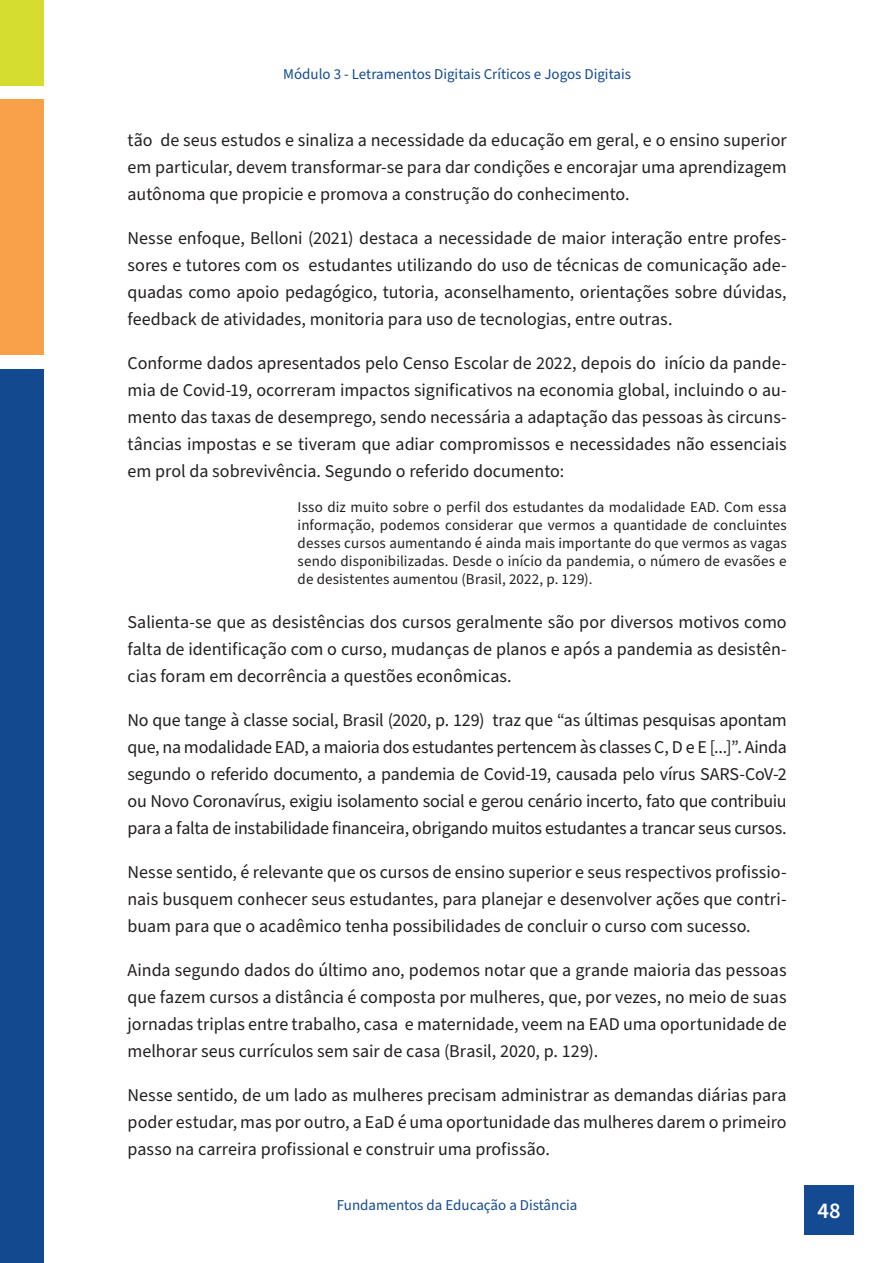
<style>
.page{position:relative;width:893px;height:1263px;background:#fff}
.page>*{position:absolute;margin:0;border:0;box-sizing:border-box;transform-origin:0 0}
.t1{font:600 22.5px "Source Sans Pro";color:#fff}
.Texto_geral{font:18px/27px "Source Sans Pro";color:#231f20;text-align:justify}
.Texto_geral-2{font:15px/18px "Source Sans Pro";letter-spacing:.01em;color:#231f20;text-align:justify}
.t2{font:15px "Source Sans Pro";color:#134a91}
</style>
<div class="page">
<div style="left:804px;top:1185px;width:50px;height:49px;background:#134a91"></div>
<div style="left:0;top:0;width:44px;height:85px;background:#d5dd2e"></div>
<div style="left:0;top:100px;width:44px;height:255px;background:#f9a149"></div>
<div style="left:0;top:369px;width:44px;height:894px;background:#12498f"></div>
<p class="t2" style="left:283px;top:64px;width:349px">Módulo 3 - Letramentos Digitais Críticos e Jogos Digitais</p>
<p class="Texto_geral" style="left:128px;top:127px;width:661px">tão de seus estudos e sinaliza a necessidade da educação em geral, e o ensino superior em particular, devem transformar-se para dar condições e encorajar uma aprendizagem autônoma que propicie e promova a construção do conhecimento.</p>
<p class="Texto_geral" style="left:128px;top:225px;width:661px">Nesse enfoque, Belloni (2021) destaca a necessidade de maior interação entre profes&shy;sores e tutores com os estudantes utilizando do uso de técnicas de comunicação ade&shy;quadas como apoio pedagógico, tutoria, aconselhamento, orientações sobre dúvidas, feedback de atividades, monitoria para uso de tecnologias, entre outras.</p>
<p class="Texto_geral" style="left:128px;top:350px;width:661px">Conforme dados apresentados pelo Censo Escolar de 2022, depois do início da pande&shy;mia de Covid-19, ocorreram impactos significativos na economia global, incluindo o au&shy;mento das taxas de desemprego, sendo necessária a adaptação das pessoas às circuns&shy;tâncias impostas e se tiveram que adiar compromissos e necessidades não essenciais em prol da sobrevivência. Segundo o referido documento:</p>
<p class="Texto_geral-2" style="left:298px;top:499px;width:491px">Isso diz muito sobre o perfil dos estudantes da modalidade EAD. Com essa informação, podemos considerar que vermos a quantidade de concluintes desses cursos aumentando é ainda mais importante do que vermos as vagas sendo disponibilizadas. Desde o início da pandemia, o número de evasões e de desistentes aumentou (Brasil, 2022, p. 129).</p>
<p class="Texto_geral" style="left:128px;top:609px;width:661px">Salienta-se que as desistências dos cursos geralmente são por diversos motivos como falta de identificação com o curso, mudanças de planos e após a pandemia as desistên&shy;cias foram em decorrência a questões econômicas.</p>
<p class="Texto_geral" style="left:128px;top:707px;width:661px">No que tange à classe social, Brasil (2020, p. 129) traz que “as últimas pesquisas apontam que, na modalidade EAD, a maioria dos estudantes pertencem às classes C, D e E [...]”. Ainda segundo o referido documento, a pandemia de Covid-19, causada pelo vírus SARS-CoV-2 ou Novo Coronavírus, exigiu isolamento social e gerou cenário incerto, fato que contribuiu para a falta de instabilidade financeira, obrigando muitos estudantes a trancar seus cursos.</p>
<p class="Texto_geral" style="left:128px;top:859px;width:661px">Nesse sentido, é relevante que os cursos de ensino superior e seus respectivos profissio&shy;nais busquem conhecer seus estudantes, para planejar e desenvolver ações que contri&shy;buam para que o acadêmico tenha possibilidades de concluir o curso com sucesso.</p>
<p class="Texto_geral" style="left:128px;top:957px;width:661px">Ainda segundo dados do último ano, podemos notar que a grande maioria das pessoas que fazem cursos a distância é composta por mulheres, que, por vezes, no meio de suas jornadas triplas entre trabalho, casa e maternidade, veem na EAD uma oportunidade de melhorar seus currículos sem sair de casa (Brasil, 2020, p. 129).</p>
<p class="Texto_geral" style="left:128px;top:1082px;width:661px">Nesse sentido, de um lado as mulheres precisam administrar as demandas diárias para poder estudar, mas por outro, a EaD é uma oportunidade das mulheres darem o primeiro passo na carreira profissional e construir uma profissão.</p>
<p class="t2" style="left:337px;top:1195px;width:242px">Fundamentos da Educação a Distância</p>
<p class="t1" style="left:818px;top:1195px;width:25px">48</p>
</div>
